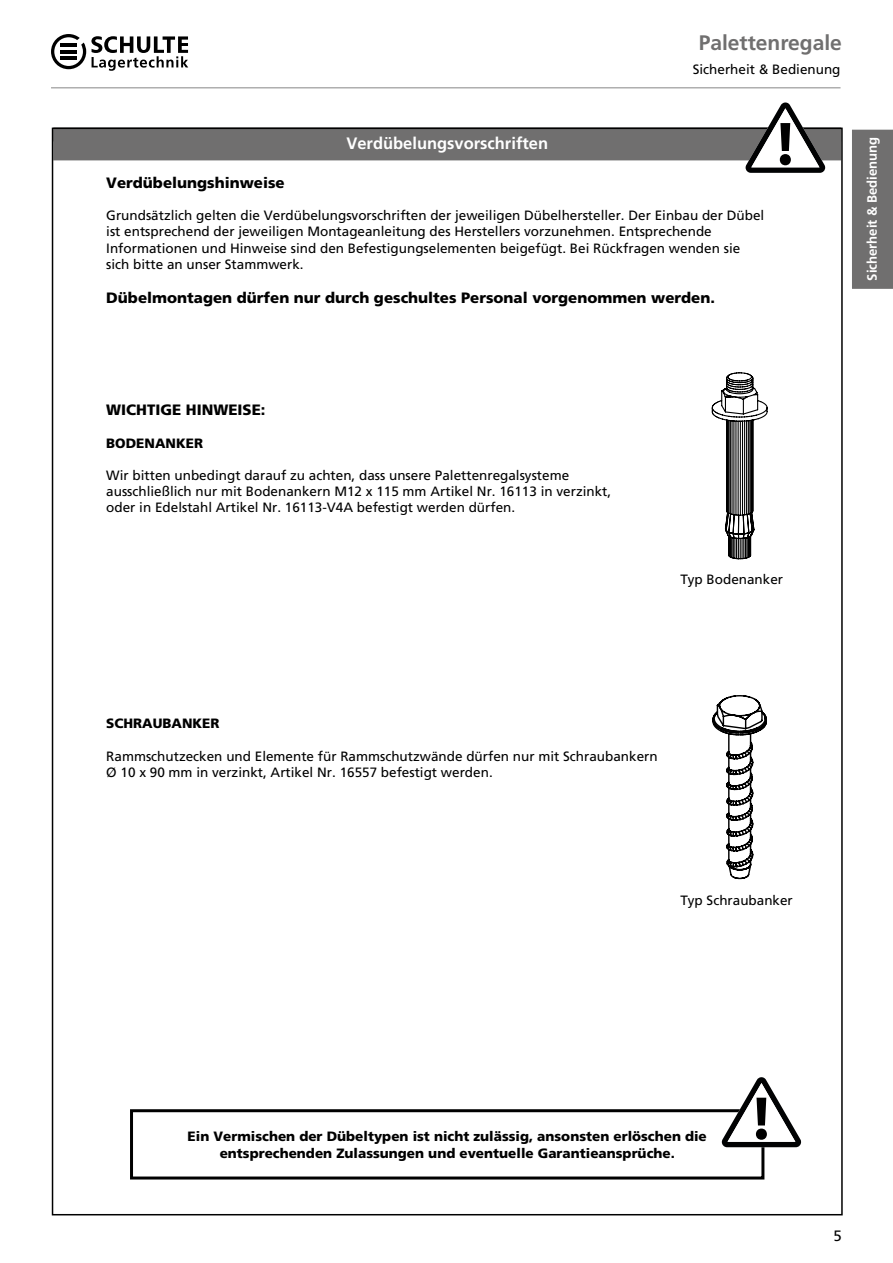
<style>
.page{position:relative;width:893px;height:1263px;background:#fff}
.page>*{position:absolute;margin:0;border:0;box-sizing:border-box;transform-origin:0 0}
.t1{font:700 21px "Frutiger LT Com";color:#706f6f}
.t2{font:700 16.5px "Frutiger LT Com";color:#fff}
.t3{font:900 15px "Frutiger LT Com";color:#000}
.t4{font:15px "Frutiger LT Com";color:#000}
.t5{font:13.5px/16.2px "Frutiger LT Com";color:#000}
.t6{font:900 13.5px/16.2px "Frutiger LT Com";color:#000;text-align:center}
.t7{font:700 13.5px "Frutiger LT Com";color:#fff}
</style>
<div class="page">
<div style="left:852px;top:129px;width:41px;height:160px;background:#706f6f"></div>
<hr style="left:51px;top:87px;width:789px;height:1px;background:#878786">
<svg style="left:51px;top:34px;width:137px;height:37px"></svg>
<div style="left:53px;top:127px;width:788px;height:33px;background:#706f6f"></div>
<svg style="left:712px;top:372px;width:56px;height:187px"></svg>
<svg style="left:712px;top:695px;width:55px;height:184px"></svg>
<div style="left:130px;top:1109px;width:634px;height:70px;border:3px solid #000"></div>
<svg style="left:722px;top:1077px;width:79px;height:70px"></svg>
<svg style="left:746px;top:102px;width:79px;height:71px"></svg>
<p class="t2" style="left:346px;top:136px;width:203px">Verdübelungsvorschriften</p>
<h1 class="t1" style="left:699px;top:34px;width:145px">Palettenregale</h1>
<p class="t5" style="left:693px;top:62px;width:149px">Sicherheit &amp; Bedienung</p>
<p class="t3" style="left:106px;top:176px;width:180px">Verdübelungshinweise</p>
<p class="t5" style="left:106px;top:208px;width:659px">Grundsätzlich gelten die Verdübelungsvorschriften der jeweiligen Dübelhersteller. Der Einbau der Dübel ist entsprechend der jeweiligen Montageanleitung des Herstellers vorzunehmen. Entsprechende Informationen und Hinweise sind den Befestigungselementen beigefügt. Bei Rückfragen wenden sie sich bitte an unser Stammwerk.</p>
<p class="t3" style="left:106px;top:291px;width:610px">Dübelmontagen dürfen nur durch geschultes Personal vorgenommen werden.</p>
<p class="t7" style="left:866px;top:281px;width:146px;rotate:-90deg">Sicherheit &amp; Bedienung</p>
<p class="t3" style="left:106px;top:404px;width:161px">WICHTIGE HINWEISE:</p>
<p class="t6" style="left:106px;top:436px;width:98px">BODENANKER</p>
<p class="t5" style="left:106px;top:468px;width:506px">Wir bitten unbedingt darauf zu achten, dass unsere Palettenregalsysteme ausschließlich nur mit Bodenankern M12 x 115 mm Artikel Nr. 16113 in verzinkt, oder in Edelstahl Artikel Nr. 16113-V4A befestigt werden dürfen.</p>
<p class="t5" style="left:680px;top:572px;width:104px">Typ Bodenanker</p>
<p class="t6" style="left:106px;top:717px;width:115px">SCHRAUBANKER</p>
<p class="t5" style="left:106px;top:749px;width:553px">Rammschutzecken und Elemente für Rammschutzwände dürfen nur mit Schraubankern<br>Ø 10 x 90 mm in verzinkt, Artikel Nr. 16557 befestigt werden.</p>
<p class="t5" style="left:680px;top:893px;width:114px">Typ Schraubanker</p>
<p class="t6" style="left:188px;top:1129px;width:521px">Ein Vermischen der Dübeltypen ist nicht zulässig, ansonsten erlöschen die entsprechenden Zulassungen und eventuelle Garantieansprüche.</p>
<p class="t4" style="left:834px;top:1230px;width:10px">5</p>
</div>
